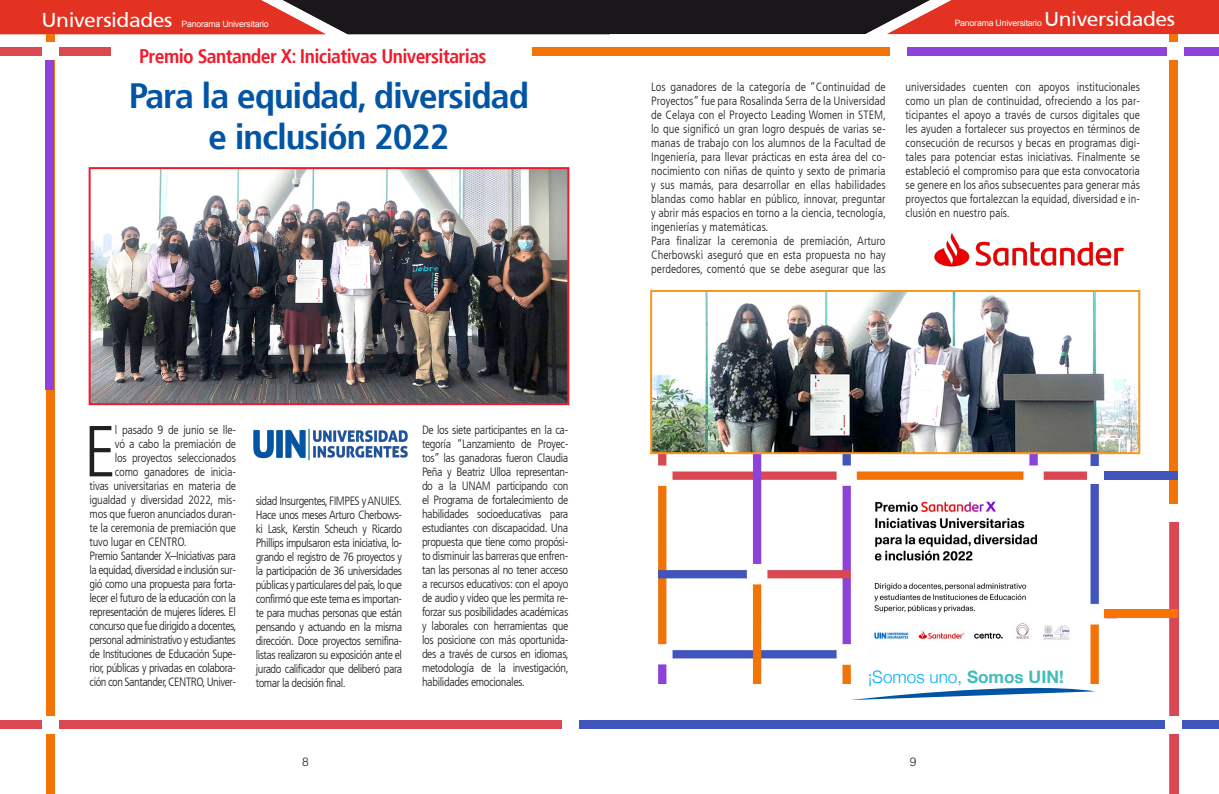
<style>
.page{position:relative;width:1219px;height:794px;background:#fff}
.page>*{position:absolute;margin:0;border:0;box-sizing:border-box;transform-origin:0 0}
.t1{font:300 condensed 72.2px "Frutiger LT";color:#231f20}
.t2{font:700 condensed 35.1px/41px "Frutiger";letter-spacing:-.03em;color:#0255a5;text-align:center;scale:1.08 1}
.t3{font:20px "Frutiger SAIN Rmv 1 Roman";letter-spacing:-.02em;color:#fff;scale:1.06 1}
.t4{font:700 condensed 19.6px "Frutiger";letter-spacing:-.03em;color:#ee1b2c}
.t5{font:300 17.2px "Helvetica Neue";color:#00aeef}
.t6{font:300 condensed 12px/14px "Frutiger LT";letter-spacing:-.02em;color:#231f20;text-align:justify}
.t7{font:300 condensed 12px/14px "Frutiger LT";color:#231f20}
.t8{font:300 condensed 12px "Frutiger LT";letter-spacing:-.04em;color:#231f20}
.t9{font:300 12px "Helvetica LT Std";color:#231f20}
.t10{font:8.7px "Arial";letter-spacing:-.02em;color:#fff}
.s1{font-weight:700;color:#42bcbd}
</style>
<div class="page">
<img style="left:658px;top:454px;width:458px;height:229px">
<div style="left:1170px;top:27px;width:8px;height:767px;background:#f27406"></div>
<div style="left:532px;top:47px;width:586px;height:8px;background:#f27406"></div>
<svg style="left:0;top:0;width:1219px;height:34px;background:#842c26"></svg>
<svg style="left:850px;top:680px;width:245px;height:20px"></svg>
<div style="left:46px;top:34px;width:8px;height:760px;background:#f27406"></div>
<div style="left:0;top:721px;width:733px;height:8px;background:#da4852"></div>
<div style="left:0;top:47px;width:110px;height:8px;background:#da4852"></div>
<div style="left:898px;top:47px;width:321px;height:8px;background:#8d42db"></div>
<div style="left:46px;top:55px;width:8px;height:334px;background:#8d42db"></div>
<div style="left:573px;top:721px;width:646px;height:8px;background:#3f56bc"></div>
<div style="left:563px;top:716px;width:16px;height:17px;background:#fff"></div>
<div style="left:1167px;top:42px;width:16px;height:18px;background:#fff"></div>
<div style="left:890px;top:42px;width:17px;height:18px;background:#fff"></div>
<div style="left:42px;top:42px;width:16px;height:18px;background:#fff"></div>
<div style="left:42px;top:716px;width:17px;height:17px;background:#fff"></div>
<img style="left:92px;top:170px;width:474px;height:232px">
<div style="left:89px;top:167px;width:480px;height:238px;border:2px solid #ee1b2c"></div>
<img style="left:253px;top:428px;width:155px;height:33px">
<div style="left:1170px;top:513px;width:8px;height:281px;background:#da4852"></div>
<div style="left:1166px;top:716px;width:16px;height:17px;background:#fff"></div>
<div style="left:1164px;top:504px;width:17px;height:18px;background:#fff"></div>
<img style="left:653px;top:293px;width:484px;height:158px">
<div style="left:650px;top:290px;width:490px;height:164px;border:2px solid #f8981d"></div>
<img style="left:934px;top:233px;width:190px;height:34px">
<div style="left:1104px;top:609px;width:74px;height:9px;background:#f77304"></div>
<div style="left:1101px;top:471px;width:77px;height:9px;background:#4056bc"></div>
<div style="left:1087px;top:465px;width:16px;height:18px;background:#fff"></div>
<h3 class="t3" style="left:41px;top:8px;width:125px">Universidades</h3>
<p class="t10" style="left:181px;top:18px;width:89px">Panorama Universitario</p>
<p class="t10" style="left:955px;top:18px;width:89px">Panorama Universitario</p>
<h3 class="t3" style="left:1044px;top:8px;width:125px">Universidades</h3>
<h3 class="t4" style="left:139px;top:44px;width:349px">Premio Santander X: Iniciativas Universitarias</h3>
<h2 class="t2" style="left:129px;top:75px;width:372px">Para la equidad, diversidad e inclusión 2022</h2>
<p class="t7" style="left:651px;top:80px;width:236px">Los ganadores de la categoría de “Continuidad de Proyectos” fue para Rosalinda Serra de la Universidad de Celaya con el Proyecto Leading Women in STEM, lo que significó un gran logro después de varias se&shy;manas de trabajo con los alumnos de la Facultad de Ingeniería, para llevar prácticas en esta área del co&shy;nocimiento con niñas de quinto y sexto de primaria y sus mamás, para desarrollar en ellas habilidades blandas como hablar en público, innovar, preguntar y abrir más espacios en torno a la ciencia, tecnología, ingenierías y matemáticas.<br>Para finalizar la ceremonia de premiación, Arturo Cherbowski aseguró que en esta propuesta no hay perdedores, comentó que se debe asegurar que las</p>
<p class="t6" style="left:905px;top:80px;width:236px">universidades cuenten con apoyos institucionales como un plan de continuidad, ofreciendo a los par&shy;ticipantes el apoyo a través de cursos digitales que les ayuden a fortalecer sus proyectos en términos de consecución de recursos y becas en programas digi&shy;tales para potenciar estas iniciativas. Finalmente se estableció el compromiso para que esta convocatoria se genere en los años subsecuentes para generar más proyectos que fortalezcan la equidad, diversidad e in&shy;clusión en nuestro país.</p>
<h1 class="t1" style="left:84px;top:410px;width:34px">E</h1>
<p class="t6" style="left:115px;top:423px;width:123px">l pasado 9 de junio se lle-</p>
<p class="t6" style="left:115px;top:437px;width:123px">vó a cabo la premiación de</p>
<p class="t6" style="left:115px;top:451px;width:123px">los proyectos seleccionados</p>
<p class="t6" style="left:115px;top:465px;width:123px">como ganadores de inicia-</p>
<p class="t6" style="left:90px;top:479px;width:148px">tivas universitarias en materia de</p>
<p class="t6" style="left:90px;top:493px;width:148px">igualdad y diversidad 2022, mis-</p>
<p class="t6" style="left:90px;top:507px;width:148px">mos que fueron anunciados duran-</p>
<p class="t6" style="left:90px;top:521px;width:148px">te la ceremonia de premiación que</p>
<p class="t6" style="left:90px;top:535px;width:99px">tuvo lugar en CENTRO.</p>
<p class="t8" style="left:90px;top:549px;width:148px">Premio Santander X–Iniciativas para</p>
<p class="t8" style="left:90px;top:563px;width:148px">la equidad, diversidad e inclusión sur-</p>
<p class="t8" style="left:90px;top:577px;width:148px">gió como una propuesta para forta-</p>
<p class="t8" style="left:90px;top:591px;width:148px">lecer el futuro de la educación con la</p>
<p class="t8" style="left:90px;top:605px;width:148px">representación de mujeres líderes. El</p>
<p class="t8" style="left:90px;top:619px;width:148px">concurso que fue dirigido a docentes,</p>
<p class="t8" style="left:90px;top:633px;width:148px">personal administrativo y estudiantes</p>
<p class="t8" style="left:90px;top:647px;width:148px">de Instituciones de Educación Supe-</p>
<p class="t8" style="left:90px;top:661px;width:148px">rior, públicas y privadas en colabora-</p>
<p class="t8" style="left:90px;top:675px;width:148px">ción con Santander, CENTRO, Univer-</p>
<p class="t6" style="left:256px;top:494px;width:148px">sidad Insurgentes, FIMPES y ANUIES.<br>Hace unos meses Arturo Cherbows&shy;ki Lask, Kerstin Scheuch y Ricardo Phillips impulsaron esta iniciativa, lo&shy;grando el registro de 76 proyectos y la participación de 36 universidades públicas y particulares del país, lo que confirmó que este tema es importan&shy;te para muchas personas que están pensando y actuando en la misma dirección. Doce proyectos semifina&shy;listas realizaron su exposición ante el jurado calificador que deliberó para tomar la decisión final.</p>
<p class="t6" style="left:422px;top:423px;width:148px">De los siete participantes en la ca&shy;tegoría “Lanzamiento de Proyec&shy;tos” las ganadoras fueron Claudia Peña y Beatriz Ulloa representan&shy;do a la UNAM participando con el Programa de fortalecimiento de habilidades socioeducativas para estudiantes con discapacidad. Una propuesta que tiene como propósi&shy;to disminuir las barreras que enfren&shy;tan las personas al no tener acceso a recursos educativos: con el apoyo de audio y video que les permita re&shy;forzar sus posibilidades académicas y laborales con herramientas que los posicione con más oportunida&shy;des a través de cursos en idiomas, metodología de la investigación, habilidades emocionales.</p>
<h3 class="t5" style="left:868px;top:666px;width:197px">¡Somos uno, <span class="s1">Somos UIN!</span></h3>
<p class="t9" style="left:302px;top:754px;width:8px">8</p>
<p class="t9" style="left:910px;top:754px;width:8px">9</p>
</div>
